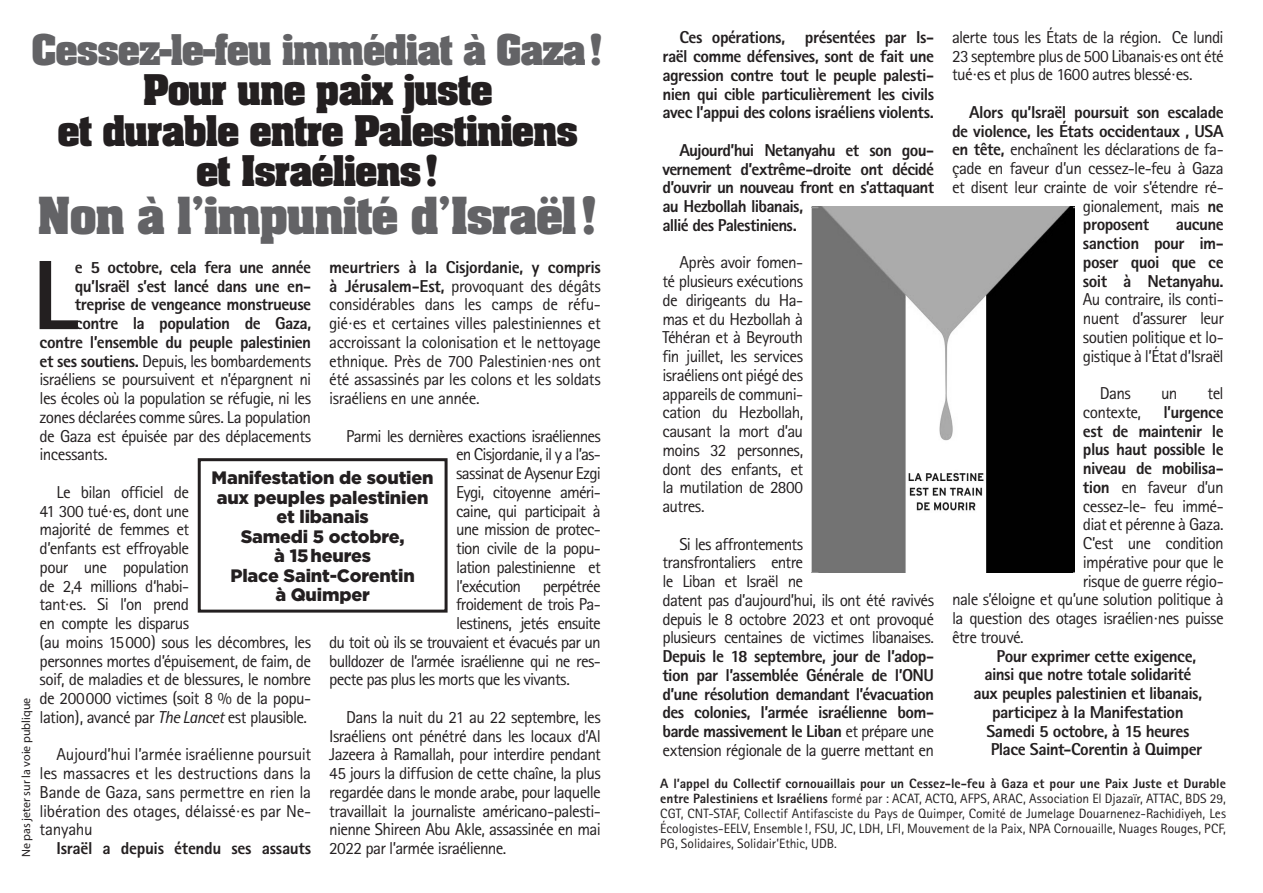
<style>
.page{position:relative;width:1263px;height:893px;background:#fff}
.page>*{position:absolute;margin:0;border:0;box-sizing:border-box;transform-origin:0 0}
.t1{font:800 98.7px "Rotis Sans Serif";color:#231f20}
.t2{font:700 43.5px "Aachen";letter-spacing:-.03em;color:#636366}
.t3{font:700 36px/40.5px "Aachen";letter-spacing:-.03em;color:#231f20;text-align:center}
.t4{font:700 36px "Aachen";letter-spacing:-.03em;color:#636366}
.t5{font:900 18px/19.5px "Gotham";letter-spacing:-.01em;color:#231f20;text-align:center}
.t6{font:17.25px/18.8px "Rotis Sans Serif";letter-spacing:-.04em;color:#231f20;text-align:justify}
.t7{font:800 17.25px/18.8px "Rotis Sans Serif";letter-spacing:-.035em;color:#231f20;text-align:justify}
.t8{font:13.5px/15px "Rotis Sans Serif";letter-spacing:-.005em;color:#231f20;text-align:justify}
.t9{font:12px "Myriad";color:#231f20}
.s1{font-weight:800}
.s2{font-style:italic}
</style>
<div class="page">
<img style="left:812px;top:207px;width:262px;height:366px">
<div style="left:198px;top:458px;width:250px;height:155px;border:3px solid #231f20"></div>
<p class="t4" style="left:31px;top:23px;width:574px">Cessez-le-feu immédiat à Gaza!</p>
<p class="t3" style="left:58px;top:69px;width:522px">Pour une paix juste<br>et durable entre Palestiniens et Israéliens!</p>
<p class="t2" style="left:37px;top:184px;width:563px">Non à l’impunité d’Israël!</p>
<p class="t7" style="left:75px;top:257px;width:238px">e 5 octobre, cela fera une année</p>
<p class="t7" style="left:75px;top:276px;width:238px">qu’Israël s’est lancé dans une en-</p>
<p class="t7" style="left:75px;top:295px;width:238px">treprise de vengeance monstrueuse</p>
<p class="t7" style="left:75px;top:314px;width:238px">contre la population de Gaza,</p>
<p class="t7" style="left:40px;top:332px;width:273px">contre l’ensemble du peuple palestinien</p>
<p class="t6" style="left:40px;top:351px;width:273px"><span class="s1">et ses soutiens.</span> Depuis, les bombardements</p>
<p class="t6" style="left:40px;top:370px;width:273px">israéliens se poursuivent et n’épargnent ni</p>
<p class="t6" style="left:40px;top:389px;width:273px">les écoles où la population se réfugie, ni les</p>
<p class="t6" style="left:40px;top:408px;width:273px">zones déclarées comme sûres. La population</p>
<p class="t6" style="left:40px;top:426px;width:273px">de Gaza est épuisée par des déplacements</p>
<p class="t6" style="left:40px;top:445px;width:69px">incessants.</p>
<p class="t6" style="left:40px;top:483px;width:273px;text-align:left;text-indent:17px">Le bilan officiel de<br>41 300 tué·es, dont une<br>majorité de femmes et<br>d’enfants est effroyable<br>pour une population<br>de 2,4 millions d‘habi-<br>tant·es. Si l’on prend<br>en compte les disparus<br>(au moins 15000) sous les décombres, les personnes mortes d’épuisement, de faim, de soif, de maladies et de blessures, le nombre de 200000 victimes (soit 8 % de la popu&shy;lation), avancé par <span class="s2">The Lancet</span> est plausible.</p>
<p class="t6" style="left:40px;top:745px;width:273px;text-indent:17px">Aujourd’hui l’armée israélienne poursuit les massacres et les destructions dans la Bande de Gaza, sans permettre en rien la libération des otages, délaissé·es par Ne&shy;tanyahu</p>
<p class="t7" style="left:57px;top:839px;width:256px">Israël a depuis étendu ses assauts</p>
<p class="t6" style="left:329px;top:258px;width:273px"><span class="s1">meurtriers à la Cisjordanie, y compris à Jérusalem-Est,</span> provoquant des dégâts considérables dans les camps de réfu&shy;gié·es et certaines villes palestiniennes et accroissant la colonisation et le nettoyage ethnique. Près de 700 Palestinien·nes ont été assassinés par les colons et les soldats israéliens en une année.</p>
<p class="t6" style="left:346px;top:426px;width:256px">Parmi les dernières exactions israéliennes</p>
<p class="t6" style="left:456px;top:445px;width:146px">en Cisjordanie, il y a l’as-</p>
<p class="t6" style="left:456px;top:464px;width:146px">sassinat de Aysenur Ezgi</p>
<p class="t6" style="left:456px;top:483px;width:146px">Eygi, citoyenne améri-</p>
<p class="t6" style="left:456px;top:501px;width:146px">caine, qui participait à</p>
<p class="t6" style="left:456px;top:520px;width:146px">une mission de protec-</p>
<p class="t6" style="left:456px;top:539px;width:146px">tion civile de la popu-</p>
<p class="t6" style="left:456px;top:558px;width:146px">lation palestinienne et</p>
<p class="t6" style="left:456px;top:576px;width:146px">l’exécution perpétrée</p>
<p class="t6" style="left:456px;top:595px;width:146px">froidement de trois Pa-</p>
<p class="t6" style="left:456px;top:614px;width:146px">lestinens, jetés ensuite</p>
<p class="t6" style="left:329px;top:633px;width:273px">du toit où ils se trouvaient et évacués par un</p>
<p class="t6" style="left:329px;top:651px;width:273px">bulldozer de l’armée israélienne qui ne res-</p>
<p class="t6" style="left:329px;top:670px;width:242px">pecte pas plus les morts que les vivants.</p>
<p class="t6" style="left:329px;top:708px;width:273px;text-indent:17px">Dans la nuit du 21 au 22 septembre, les Israéliens ont pénétré dans les locaux d’Al Jazeera à Ramallah, pour interdire pendant 45 jours la diffusion de cette chaîne, la plus regardée dans le monde arabe, pour laquelle travaillait la journaliste américano-palesti&shy;nienne Shireen Abu Akle, assassinée en mai 2022 par l’armée israélienne.</p>
<p class="t1" style="left:32px;top:233px;width:47px">L</p>
<p class="t5" style="left:212px;top:468px;width:224px">Manifestation de soutien aux peuples palestinien et libanais</p>
<p class="t5" style="left:241px;top:526px;width:165px">Samedi 5 octobre, à 15 heures</p>
<p class="t5" style="left:230px;top:565px;width:186px">Place Saint-Corentin à Quimper</p>
<p class="t9" style="left:20px;top:857px;width:161px;rotate:-90deg">Ne pas jeter sur la voie publique</p>
<p class="t6" style="left:952px;top:28px;width:273px">alerte tous les États de la région. Ce lundi 23 septembre plus de 500 Libanais·es ont été tué·es et plus de 1600 autres blessé·es.</p>
<p class="t7" style="left:969px;top:102px;width:256px">Alors qu’Israël poursuit son escalade</p>
<p class="t7" style="left:952px;top:121px;width:273px">de violence, les États occidentaux , USA</p>
<p class="t6" style="left:952px;top:140px;width:273px"><span class="s1">en tête,</span> enchaînent les déclarations de fa-</p>
<p class="t6" style="left:952px;top:159px;width:273px">çade en faveur d’un cessez-le-feu à Gaza</p>
<p class="t6" style="left:952px;top:178px;width:273px">et disent leur crainte de voir s’étendre ré-</p>
<p class="t6" style="left:1083px;top:196px;width:142px">gionalement, mais <span class="s1">ne</span></p>
<p class="t7" style="left:1083px;top:215px;width:68px">proposent</p>
<p class="t7" style="left:662px;top:28px;width:273px;text-indent:17px">Ces opérations, présentées par Is&shy;raël comme défensives, sont de fait une agression contre tout le peuple palesti&shy;nien qui cible particulièrement les civils avec l’appui des colons israéliens violents.</p>
<p class="t7" style="left:662px;top:140px;width:273px;text-align:left;text-indent:17px">Aujourd’hui Netanyahu et son gou&shy;vernement d’extrême-droite ont décidé d’ouvrir un nouveau front en s’attaquant au Hezbollah libanais,<br>allié des Palestiniens.</p>
<p class="t6" style="left:662px;top:253px;width:142px;text-indent:17px">Après avoir fomen&shy;té plusieurs exécutions de dirigeants du Ha&shy;mas et du Hezbollah à Téhéran et à Beyrouth fin juillet, les services israéliens ont piégé des appareils de communi&shy;cation du Hezbollah, causant la mort d’au moins 32 personnes, dont des enfants, et la mutilation de 2800 autres.</p>
<p class="t6" style="left:662px;top:534px;width:273px;text-align:left;text-indent:17px">Si les affrontements<br>transfrontaliers entre<br>le Liban et Israël ne<br>datent pas d’aujourd’hui, ils ont été ravivés depuis le 8 octobre 2023 et ont provoqué plusieurs centaines de victimes libanaises.<br><span class="s1">Depuis le 18 septembre, jour de l’adop&shy;tion par l’assemblée Générale de l’ONU d’une résolution demandant l’évacuation des colonies, l’armée israélienne bom&shy;barde massivement le Liban</span> et prépare une extension régionale de la guerre mettant en</p>
<p class="t6" style="left:1083px;top:215px;width:142px;text-indent:93px"><span class="s1">aucune sanction pour im&shy;poser quoi que ce soit à Netanyahu.<br></span>Au contraire, ils conti&shy;nuent d’assurer leur soutien politique et lo&shy;gistique à l’État d’Israël</p>
<p class="t6" style="left:1100px;top:384px;width:32px">Dans</p>
<p class="t6" style="left:1161px;top:384px;width:18px">un</p>
<p class="t6" style="left:1207px;top:384px;width:18px">tel</p>
<p class="t6" style="left:1083px;top:403px;width:60px">contexte,</p>
<p class="t7" style="left:1163px;top:402px;width:62px">l’urgence</p>
<p class="t7" style="left:1083px;top:421px;width:142px">est de maintenir le</p>
<p class="t7" style="left:1083px;top:440px;width:142px">plus haut possible le</p>
<p class="t7" style="left:1083px;top:459px;width:142px">niveau de mobilisa-</p>
<p class="t6" style="left:1083px;top:478px;width:142px"><span class="s1">tion</span> en faveur d’un</p>
<p class="t6" style="left:1083px;top:496px;width:142px">cessez-le- feu immé-</p>
<p class="t6" style="left:1083px;top:515px;width:142px">diat et pérenne à Gaza.</p>
<p class="t6" style="left:1083px;top:534px;width:142px">C’est une condition</p>
<p class="t6" style="left:1083px;top:553px;width:142px">impérative pour que le</p>
<p class="t6" style="left:1083px;top:571px;width:142px">risque de guerre régio-</p>
<p class="t6" style="left:952px;top:590px;width:273px">nale s’éloigne et qu’une solution politique à</p>
<p class="t6" style="left:952px;top:609px;width:273px">la question des otages israélien·nes puisse</p>
<p class="t6" style="left:952px;top:628px;width:73px">être trouvé.</p>
<p class="t7" style="left:997px;top:646px;width:201px">Pour exprimer cette exigence,</p>
<p class="t7" style="left:984px;top:665px;width:209px">ainsi que notre totale solidarité</p>
<p class="t7" style="left:973px;top:684px;width:231px">aux peuples palestinien et libanais,</p>
<p class="t7" style="left:992px;top:702px;width:193px">participez à la Manifestation</p>
<p class="t7" style="left:986px;top:721px;width:205px">Samedi 5 octobre, à 15 heures</p>
<p class="t7" style="left:991px;top:740px;width:213px">Place Saint-Corentin à Quimper</p>
<p class="t8" style="left:660px;top:776px;width:567px"><span class="s1">A l’appel du Collectif cornouaillais pour un Cessez-le-feu à Gaza et pour une Paix Juste et Durable entre Palestiniens et Israéliens</span> formé par : ACAT, ACTQ, AFPS, ARAC, Association El Djazaïr, ATTAC, BDS 29, CGT, CNT-STAF, Collectif Antifasciste du Pays de Quimper, Comité de Jumelage Douarnenez-Rachidiyeh, Les Écologistes-EELV, Ensemble!, FSU, JC, LDH, LFI, Mouvement de la Paix, NPA Cornouaille, Nuages Rouges, PCF, PG, Solidaires, Solidair’Ethic, UDB.</p>
</div>
